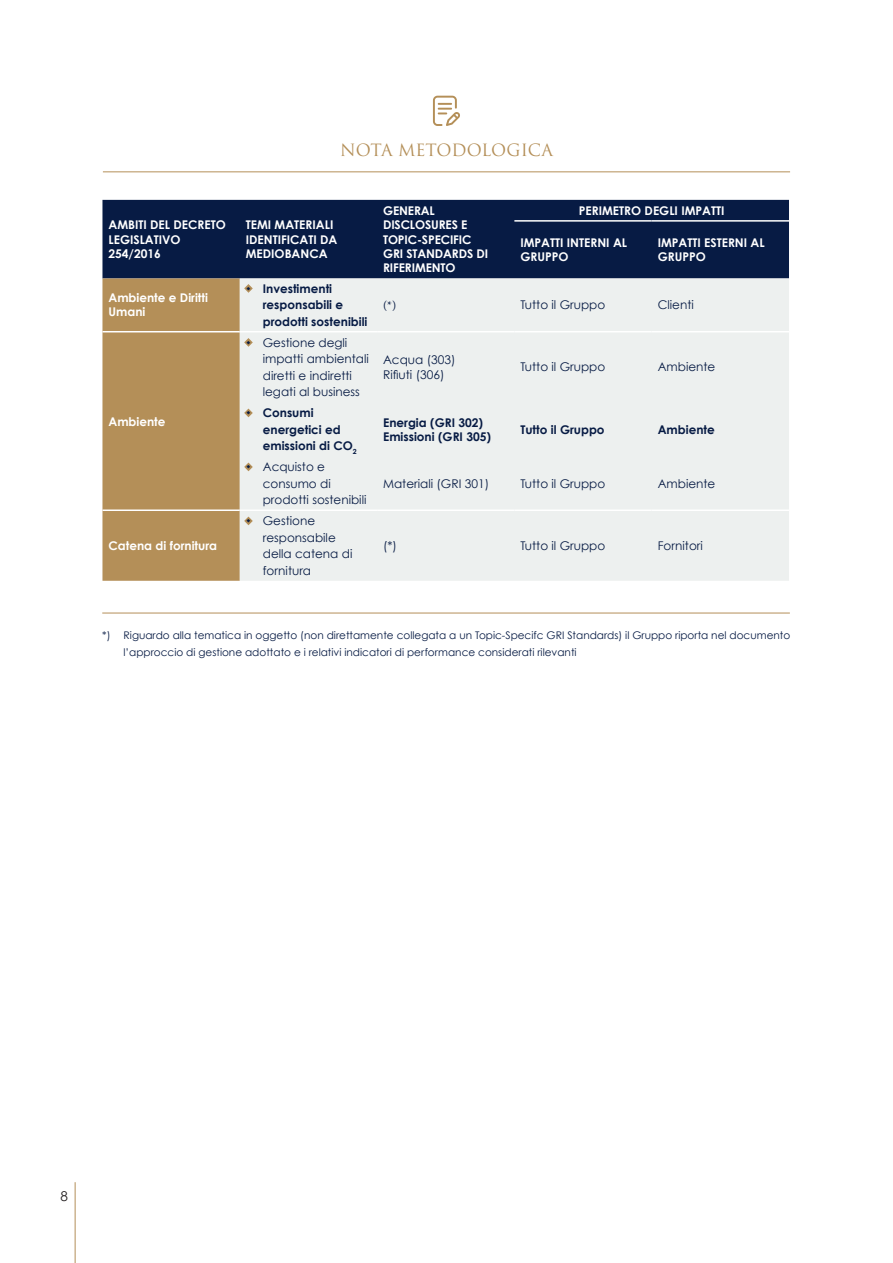
<style>
.page{position:relative;width:893px;height:1263px;background:#fff}
.page>*{position:absolute;margin:0;border:0;box-sizing:border-box;transform-origin:0 0}
.t1{font:16.5px "Trajan Pro 3";letter-spacing:-.005em;color:#b48f58}
.t2{font:13.5px "Century Gothic";color:#231f20}
.t3{font:12px/16.5px "Century Gothic";color:#071b44}
.t4{font:700 12px/14.4px "Century Gothic";color:#fff}
.t5{font:700 12px/16.5px "Century Gothic";color:#071b44}
.t6{font:12px "Minion Pro";color:#071b44}
.t7{font:10.5px/16.5px "Century Gothic";color:#071b44}
.s1{font-family:"Trajan Pro 3";font-weight:400}
.s2{font-family:"Trajan Pro 3"}
</style>
<div class="page">
<hr style="left:75px;top:1182px;width:1px;height:81px;background:#b48f58">
<hr style="left:103px;top:171px;width:687px;height:1px;background:#b48f58">
<svg style="left:433px;top:96px;width:27px;height:30px"></svg>
<div style="left:102px;top:200px;width:687px;height:78px;background:#071b44"></div>
<div style="left:255px;top:278px;width:534px;height:303px;background:#edf0ef"></div>
<hr style="left:240px;top:331px;width:137px;height:1px;background:#fff">
<hr style="left:377px;top:331px;width:137px;height:1px;background:#fff">
<hr style="left:514px;top:331px;width:138px;height:1px;background:#fff">
<hr style="left:652px;top:331px;width:137px;height:1px;background:#fff">
<hr style="left:240px;top:509px;width:137px;height:2px;background:#fff">
<hr style="left:377px;top:509px;width:137px;height:2px;background:#fff">
<hr style="left:514px;top:509px;width:138px;height:2px;background:#fff">
<hr style="left:652px;top:509px;width:137px;height:2px;background:#fff">
<hr style="left:514px;top:220px;width:138px;height:2px;background:#fff">
<hr style="left:652px;top:220px;width:137px;height:2px;background:#fff">
<svg style="left:102px;top:278px;width:153px;height:303px;background:#ba9968"></svg>
<hr style="left:102px;top:613px;width:688px;height:1px;background:#b48f58">
<h1 class="t1" style="left:340px;top:139px;width:214px">NOTA METODOLOGICA</h1>
<p class="t4" style="left:108px;top:217px;width:119px">AMBITI DEL DECRETO<br>LEGISLATIVO<br>254/2016</p>
<p class="t4" style="left:246px;top:217px;width:93px">TEMI MATERIALI<br>IDENTIFICATI DA<br>MEDIOBANCA</p>
<p class="t4" style="left:108px;top:290px;width:101px">Ambiente e Diritti<br>Umani</p>
<p class="t5" style="left:263px;top:280px;width:106px;text-indent:-17px"><span class="s1">◆</span> Investimenti responsabili e prodotti sostenibili</p>
<p class="t3" style="left:263px;top:334px;width:108px;text-indent:-17px"><span class="s2">◆</span> Gestione degli impatti ambientali diretti e indiretti legati al business</p>
<p class="t4" style="left:383px;top:203px;width:106px">GENERAL<br>DISCLOSURES E<br>TOPIC-SPECIFIC<br>GRI STANDARDS DI<br>RIFERIMENTO</p>
<p class="t4" style="left:579px;top:203px;width:147px">PERIMETRO DEGLI IMPATTI</p>
<p class="t4" style="left:520px;top:235px;width:108px">IMPATTI INTERNI AL<br>GRUPPO</p>
<p class="t4" style="left:658px;top:235px;width:109px">IMPATTI ESTERNI AL<br>GRUPPO</p>
<p class="t6" style="left:383px;top:297px;width:15px">(*)</p>
<p class="t3" style="left:520px;top:296px;width:86px">Tutto il Gruppo</p>
<p class="t3" style="left:658px;top:296px;width:38px">Clienti</p>
<p class="t3" style="left:383px;top:353px;width:74px;line-height:14.4px">Acqua (303)<br>Rifiuti (306)</p>
<p class="t3" style="left:520px;top:359px;width:86px">Tutto il Gruppo</p>
<p class="t3" style="left:658px;top:359px;width:59px">Ambiente</p>
<p class="t4" style="left:108px;top:414px;width:59px">Ambiente</p>
<p class="t4" style="left:108px;top:538px;width:110px">Catena di fornitura</p>
<p class="t5" style="left:263px;top:404px;width:95px;text-indent:-17px"><span class="s1">◆</span> Consumi energetici ed emissioni di CO<sub>2</sub></p>
<p class="t5" style="left:383px;top:415px;width:109px;line-height:14.4px">Energia (GRI 302)<br>Emissioni (GRI 305)</p>
<p class="t5" style="left:520px;top:421px;width:86px">Tutto il Gruppo</p>
<p class="t5" style="left:658px;top:421px;width:59px">Ambiente</p>
<p class="t3" style="left:263px;top:458px;width:105px;text-indent:-17px"><span class="s2">◆</span> Acquisto e consumo di prodotti sostenibili</p>
<p class="t3" style="left:383px;top:475px;width:108px">Materiali (GRI 301)</p>
<p class="t3" style="left:520px;top:475px;width:86px">Tutto il Gruppo</p>
<p class="t3" style="left:658px;top:475px;width:59px">Ambiente</p>
<p class="t3" style="left:263px;top:512px;width:91px;text-indent:-17px"><span class="s2">◆</span> Gestione responsabile della catena di fornitura</p>
<p class="t3" style="left:383px;top:537px;width:15px">(*)</p>
<p class="t3" style="left:520px;top:537px;width:86px">Tutto il Gruppo</p>
<p class="t3" style="left:658px;top:537px;width:47px">Fornitori</p>
<p class="t7" style="left:124px;top:627px;width:668px;text-indent:-21px">*) Riguardo alla tematica in oggetto (non direttamente collegata a un Topic-Specifc GRI Standards) il Gruppo riporta nel documento l’approccio di gestione adottato e i relativi indicatori di performance considerati rilevanti</p>
<p class="t2" style="left:60px;top:1188px;width:9px">8</p>
</div>
